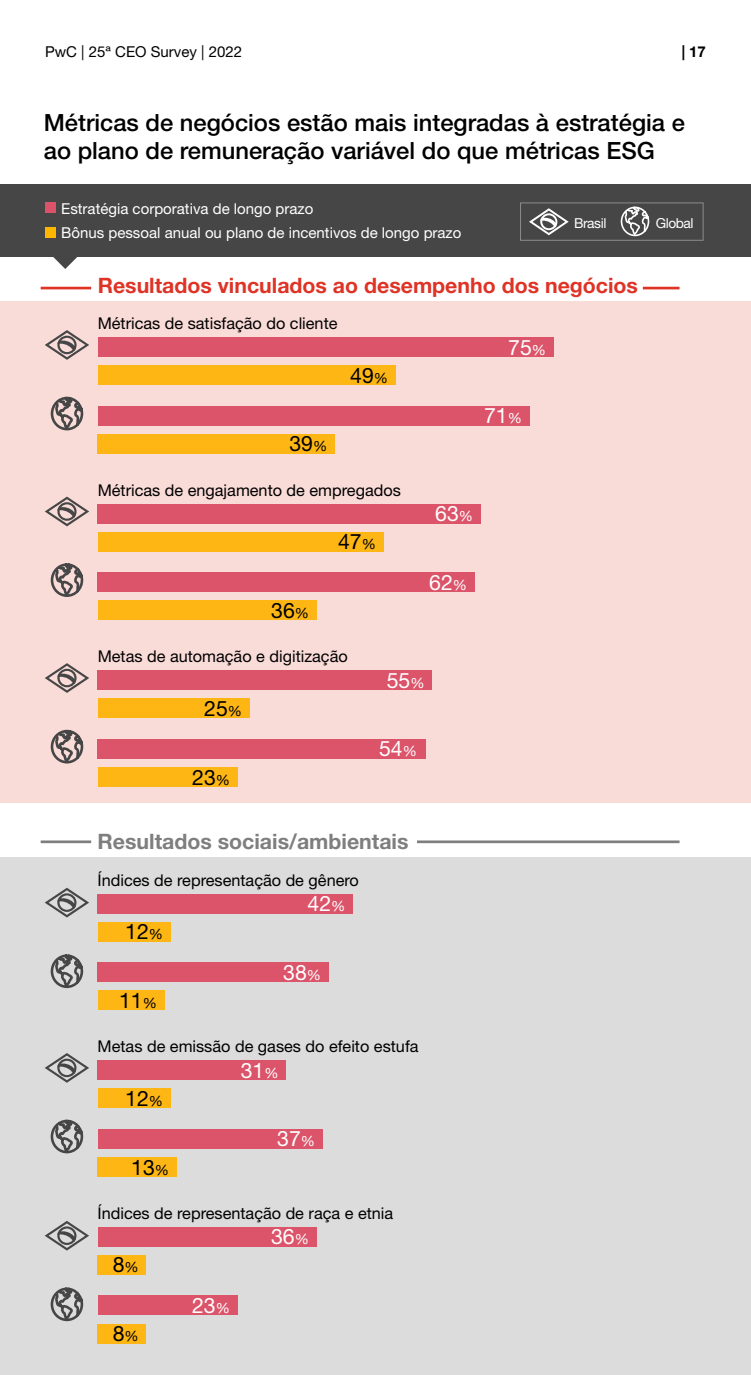
<style>
.page{position:relative;width:751px;height:1375px;background:#fff}
.page>*{position:absolute;margin:0;border:0;box-sizing:border-box;transform-origin:0 0}
.t1{font:500 23.75px/28.5px "Helvetica Neue";color:#000}
.t2{font:700 21.25px "Helvetica Neue";color:#df3326}
.t3{font:21.25px "Helvetica Neue";color:#fff}
.t4{font:21.25px "Helvetica Neue";color:#000}
.t5{font:700 21.25px "Helvetica Neue";color:#7e7e7e}
.t6{font:16.25px "Helvetica Neue";color:#000}
.t7{font:15px/24.4px "Helvetica Neue";color:#fff}
.t8{font:15px "Helvetica Neue";color:#000}
.t9{font:700 15px "Helvetica Neue";color:#000}
.t10{font:13.75px "Helvetica Neue";letter-spacing:-.03em;color:#fff}
.s1{font-size:14.12px}
</style>
<div class="page">
<div style="left:0;top:858px;width:750px;height:517px;background:#dcdcdc"></div>
<div style="left:0;top:302px;width:750px;height:501px;background:#f9dbd8"></div>
<div style="left:0;top:184px;width:750px;height:72px;background:#464646"></div>
<div style="left:45px;top:203px;width:11px;height:10px;background:#db536a"></div>
<svg style="left:51px;top:256px;width:28px;height:13px"></svg>
<div style="left:45px;top:227px;width:11px;height:11px;background:#ffb600"></div>
<div style="left:520px;top:203px;width:183px;height:38px;border:1px solid #8a8c8e"></div>
<svg style="left:529px;top:208px;width:39px;height:27px"></svg>
<svg style="left:620px;top:206px;width:29px;height:31px"></svg>
<svg style="left:45px;top:330px;width:44px;height:30px"></svg>
<svg style="left:50px;top:396px;width:34px;height:35px"></svg>
<svg style="left:45px;top:497px;width:44px;height:29px"></svg>
<svg style="left:45px;top:563px;width:44px;height:201px"></svg>
<svg style="left:50px;top:954px;width:34px;height:35px"></svg>
<svg style="left:45px;top:888px;width:44px;height:30px"></svg>
<svg style="left:50px;top:1119px;width:34px;height:35px"></svg>
<svg style="left:45px;top:1053px;width:44px;height:30px"></svg>
<svg style="left:50px;top:1287px;width:34px;height:35px"></svg>
<svg style="left:45px;top:1221px;width:44px;height:30px"></svg>
<div style="left:98px;top:365px;width:297px;height:20px;background:#fdb614"></div>
<div style="left:98px;top:337px;width:455px;height:20px;background:#db546a"></div>
<div style="left:98px;top:406px;width:431px;height:20px;background:#db546a"></div>
<div style="left:98px;top:434px;width:236px;height:20px;background:#fdb614"></div>
<div style="left:98px;top:532px;width:285px;height:20px;background:#fdb614"></div>
<div style="left:98px;top:504px;width:382px;height:20px;background:#db546a"></div>
<div style="left:98px;top:572px;width:376px;height:20px;background:#db546a"></div>
<div style="left:98px;top:601px;width:218px;height:19px;background:#fdb614"></div>
<div style="left:98px;top:699px;width:151px;height:19px;background:#fdb614"></div>
<div style="left:98px;top:670px;width:333px;height:20px;background:#db546a"></div>
<div style="left:98px;top:739px;width:327px;height:20px;background:#db546a"></div>
<div style="left:98px;top:767px;width:139px;height:20px;background:#fdb614"></div>
<div style="left:97px;top:922px;width:73px;height:20px;background:#fdb614"></div>
<div style="left:97px;top:894px;width:255px;height:20px;background:#db546a"></div>
<div style="left:97px;top:962px;width:231px;height:20px;background:#db546a"></div>
<div style="left:97px;top:991px;width:67px;height:19px;background:#fdb614"></div>
<div style="left:97px;top:1089px;width:73px;height:19px;background:#fdb614"></div>
<div style="left:97px;top:1060px;width:189px;height:20px;background:#db546a"></div>
<div style="left:97px;top:1129px;width:225px;height:20px;background:#db546a"></div>
<div style="left:97px;top:1157px;width:79px;height:20px;background:#fdb614"></div>
<div style="left:97px;top:1255px;width:49px;height:20px;background:#fdb614"></div>
<div style="left:97px;top:1227px;width:219px;height:20px;background:#db546a"></div>
<div style="left:97px;top:1296px;width:140px;height:19px;background:#db546a"></div>
<div style="left:97px;top:1324px;width:49px;height:19px;background:#fdb614"></div>
<hr style="left:41px;top:287px;width:50px;height:2px;background:#df3326">
<hr style="left:642px;top:287px;width:37px;height:2px;background:#df3326">
<hr style="left:41px;top:840px;width:50px;height:3px;background:#7e7e7e">
<hr style="left:416px;top:840px;width:263px;height:3px;background:#7e7e7e">
<p class="t8" style="left:45px;top:43px;width:198px">PwC | 25ª CEO Survey | 2022</p>
<p class="t9" style="left:681px;top:42px;width:26px">| 17</p>
<h1 class="t1" style="left:44px;top:108px;width:642px">Métricas de negócios estão mais integradas à estratégia e ao plano de remuneração variável do que métricas ESG</h1>
<p class="t7" style="left:61px;top:196px;width:401px">Estratégia corporativa de longo prazo<br>Bônus pessoal anual ou plano de incentivos de longo prazo</p>
<p class="t10" style="left:573px;top:215px;width:34px">Brasil</p>
<p class="t10" style="left:655px;top:215px;width:39px">Global</p>
<h2 class="t2" style="left:98px;top:272px;width:541px">Resultados vinculados ao desempenho dos negócios</h2>
<p class="t6" style="left:98px;top:314px;width:241px">Métricas de satisfação do cliente</p>
<h2 class="t4" style="left:350px;top:363px;width:39px">49<span class="s1">%</span></h2>
<h2 class="t4" style="left:289px;top:431px;width:39px">39<span class="s1">%</span></h2>
<p class="t6" style="left:98px;top:480px;width:304px">Métricas de engajamento de empregados</p>
<h2 class="t4" style="left:271px;top:598px;width:39px">36<span class="s1">%</span></h2>
<h2 class="t4" style="left:338px;top:529px;width:39px">47<span class="s1">%</span></h2>
<p class="t6" style="left:98px;top:647px;width:251px">Metas de automação e digitização</p>
<h2 class="t3" style="left:435px;top:501px;width:39px">63<span class="s1">%</span></h2>
<h2 class="t3" style="left:429px;top:570px;width:39px">62<span class="s1">%</span></h2>
<h2 class="t4" style="left:204px;top:696px;width:39px">25<span class="s1">%</span></h2>
<h2 class="t4" style="left:192px;top:764px;width:39px">23<span class="s1">%</span></h2>
<h2 class="t3" style="left:386px;top:668px;width:39px">55<span class="s1">%</span></h2>
<h2 class="t3" style="left:379px;top:736px;width:39px">54<span class="s1">%</span></h2>
<h2 class="t3" style="left:508px;top:334px;width:39px">75<span class="s1">%</span></h2>
<h2 class="t3" style="left:483px;top:403px;width:39px">71<span class="s1">%</span></h2>
<h2 class="t5" style="left:97px;top:829px;width:312px">Resultados sociais/ambientais</h2>
<p class="t6" style="left:97px;top:870px;width:262px">Índices de representação de gênero</p>
<h2 class="t4" style="left:125px;top:919px;width:39px">12<span class="s1">%</span></h2>
<h2 class="t4" style="left:119px;top:988px;width:39px">11<span class="s1">%</span></h2>
<h2 class="t3" style="left:307px;top:891px;width:39px">42<span class="s1">%</span></h2>
<h2 class="t3" style="left:283px;top:960px;width:39px">38<span class="s1">%</span></h2>
<p class="t6" style="left:97px;top:1037px;width:322px">Metas de emissão de gases do efeito estufa</p>
<h2 class="t4" style="left:125px;top:1086px;width:39px">12<span class="s1">%</span></h2>
<h2 class="t4" style="left:131px;top:1154px;width:39px">13<span class="s1">%</span></h2>
<h2 class="t3" style="left:240px;top:1058px;width:39px">31<span class="s1">%</span></h2>
<h2 class="t3" style="left:277px;top:1126px;width:39px">37<span class="s1">%</span></h2>
<p class="t6" style="left:97px;top:1204px;width:297px">Índices de representação de raça e etnia</p>
<h2 class="t4" style="left:113px;top:1252px;width:27px">8<span class="s1">%</span></h2>
<h2 class="t4" style="left:113px;top:1321px;width:27px">8<span class="s1">%</span></h2>
<h2 class="t3" style="left:192px;top:1293px;width:39px">23<span class="s1">%</span></h2>
<h2 class="t3" style="left:271px;top:1224px;width:39px">36<span class="s1">%</span></h2>
</div>
